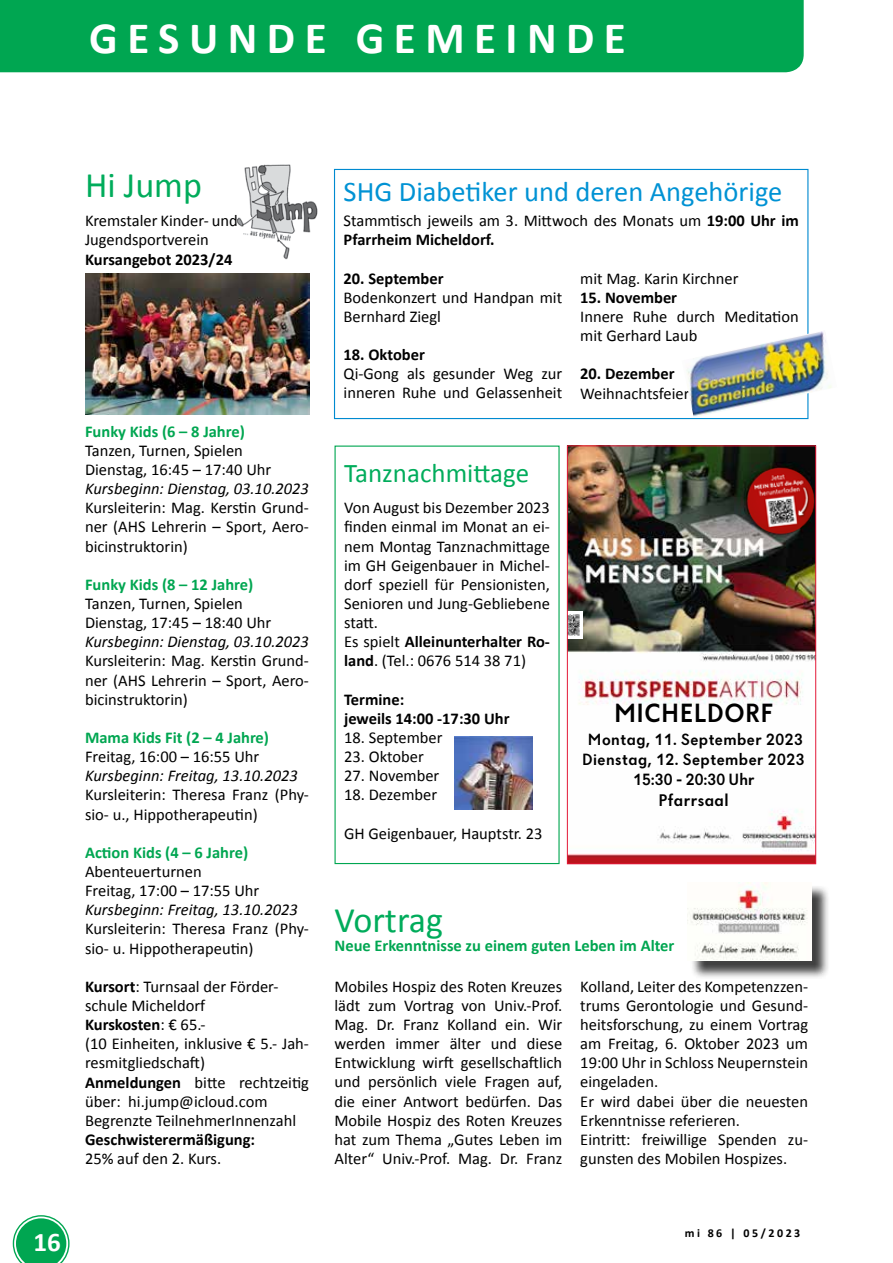
<style>
.page{position:relative;width:893px;height:1263px;background:#fff}
.page>*{position:absolute;margin:0;border:0;box-sizing:border-box;transform-origin:0 0}
.t1{font:700 45px "Calibri";letter-spacing:.21em;color:#fff}
.t2{font:36px "Calibri";color:#00ac5b}
.t3{font:28.5px "Calibri";color:#0092d4}
.t4{font:500 27.3px "Dunant";letter-spacing:.02em;color:#000}
.t5{font:27px "Calibri";color:#00ac5b}
.t6{font:700 27px "Calibri";color:#fff}
.t7{font:500 17.4px "Dunant";letter-spacing:.025em;color:#000}
.t8{font:500 16.8px/20.2px "Dunant";letter-spacing:.03em;color:#000;text-align:center}
.t9{font:16.5px/19.2px "Calibri";color:#000}
.t10{font:700 16.5px "Calibri";color:#00a651}
.t11{font:italic 16.5px "Calibri";color:#000}
.t12{font:700 16.5px/19.2px "Calibri";color:#000}
.t13{font:700 12px "Calibri";letter-spacing:.21em;color:#000}
.s1{font-weight:700}
</style>
<div class="page">
<svg style="left:13px;top:1215px;width:57px;height:48px"></svg>
<div style="left:0;top:0;width:804px;height:72px;background:#00a651"></div>
<div style="left:334px;top:169px;width:474px;height:250px;border:1px solid #008ad0"></div>
<img style="left:682px;top:330px;width:150px;height:88px">
<img style="left:85px;top:273px;width:224px;height:141px">
<img style="left:238px;top:164px;width:80px;height:95px">
<img style="left:569px;top:447px;width:245px;height:415px">
<img style="left:569px;top:611px;width:13px;height:28px">
<img style="left:740px;top:460px;width:74px;height:81px">
<div style="left:567px;top:445px;width:249px;height:419px;border:1px solid #e31837"></div>
<img style="left:454px;top:736px;width:79px;height:74px">
<div style="left:690px;top:885px;width:140px;height:94px;background:#000;opacity:.75"></div>
<img style="left:689px;top:882px;width:122px;height:78px">
<h1 class="t1" style="left:89px;top:9px;width:538px">GESUNDE GEMEINDE</h1>
<h2 class="t2" style="left:85px;top:162px;width:118px">Hi Jump</h2>
<p class="t9" style="left:85px;top:211px;width:154px">Kremstaler Kinder- und<br>Jugendsportverein</p>
<p class="t12" style="left:85px;top:249px;width:149px">Kursangebot 2023/24</p>
<p class="t10" style="left:85px;top:421px;width:161px">Funky Kids (6 – 8 Jahre)</p>
<p class="t9" style="left:85px;top:441px;width:188px">Tanzen, Turnen, Spielen<br>Dienstag, 16:45 – 17:40 Uhr</p>
<p class="t11" style="left:85px;top:477px;width:225px">Kursbeginn: Dienstag, 03.10.2023</p>
<p class="t9" style="left:85px;top:498px;width:225px;text-align:justify">Kursleiterin: Mag. Kerstin Grund&shy;ner (AHS Lehrerin – Sport, Aero&shy;bicinstruktorin)</p>
<p class="t10" style="left:85px;top:574px;width:170px">Funky Kids (8 – 12 Jahre)</p>
<p class="t9" style="left:85px;top:594px;width:188px">Tanzen, Turnen, Spielen<br>Dienstag, 17:45 – 18:40 Uhr</p>
<p class="t11" style="left:85px;top:630px;width:225px">Kursbeginn: Dienstag, 03.10.2023</p>
<p class="t9" style="left:85px;top:651px;width:225px;text-align:justify">Kursleiterin: Mag. Kerstin Grund&shy;ner (AHS Lehrerin – Sport, Aero&shy;bicinstruktorin)</p>
<p class="t10" style="left:85px;top:727px;width:186px">Mama Kids Fit (2 – 4 Jahre)</p>
<p class="t9" style="left:85px;top:747px;width:176px">Freitag, 16:00 – 16:55 Uhr</p>
<p class="t11" style="left:85px;top:764px;width:214px">Kursbeginn: Freitag, 13.10.2023</p>
<p class="t9" style="left:85px;top:785px;width:225px">Kursleiterin: Theresa Franz (Phy&shy;sio- u., Hippotherapeutin)</p>
<p class="t10" style="left:85px;top:842px;width:165px">Action Kids (4 – 6 Jahre)</p>
<p class="t9" style="left:85px;top:862px;width:176px">Abenteuerturnen<br>Freitag, 17:00 – 17:55 Uhr</p>
<p class="t11" style="left:85px;top:898px;width:214px">Kursbeginn: Freitag, 13.10.2023</p>
<p class="t9" style="left:85px;top:919px;width:225px">Kursleiterin: Theresa Franz (Phy&shy;sio- u. Hippotherapeutin)</p>
<p class="t9" style="left:85px;top:977px;width:225px"><span class="s1">Kursort</span>: Turnsaal der Förder&shy;schule Micheldorf<br><span class="s1">Kurskosten</span>: € 65.-<br>(10 Einheiten, inklusive € 5.- Jah&shy;resmitgliedschaft)<br><span class="s1">Anmeldungen</span> bitte rechtzeitig über: hi.jump@icloud.com<br>Begrenzte TeilnehmerInnenzahl</p>
<p class="t12" style="left:85px;top:1130px;width:172px">Geschwisterermäßigung:</p>
<p class="t9" style="left:85px;top:1149px;width:138px">25% auf den 2. Kurs.</p>
<h3 class="t6" style="left:33px;top:1225px;width:29px">16</h3>
<h3 class="t3" style="left:344px;top:174px;width:440px">SHG Diabetiker und deren Angehörige</h3>
<p class="t9" style="left:344px;top:211px;width:457px">Stammtisch jeweils am 3. Mittwoch des Monats um <span class="s1">19:00 Uhr im<br>Pfarrheim Micheldorf.</span></p>
<p class="t12" style="left:344px;top:269px;width:102px">20. September</p>
<p class="t9" style="left:344px;top:288px;width:220px">Bodenkonzert und Handpan mit<br>Bernhard Ziegl</p>
<p class="t12" style="left:344px;top:345px;width:83px">18. Oktober</p>
<p class="t9" style="left:344px;top:364px;width:220px">Qi-Gong als gesunder Weg zur inneren Ruhe und Gelassenheit</p>
<p class="t9" style="left:580px;top:269px;width:160px">mit Mag. Karin Kirchner</p>
<p class="t12" style="left:580px;top:288px;width:98px">15. November</p>
<p class="t9" style="left:580px;top:307px;width:220px">Innere Ruhe durch Meditation mit Gerhard Laub</p>
<p class="t12" style="left:580px;top:364px;width:96px">20. Dezember</p>
<p class="t9" style="left:580px;top:383px;width:111px">Weihnachtsfeier</p>
<h3 class="t5" style="left:344px;top:456px;width:186px">Tanznachmittage</h3>
<p class="t9" style="left:344px;top:498px;width:207px">Von August bis Dezember 2023 finden einmal im Monat an ei&shy;nem Montag Tanznachmittage im GH Geigenbauer in Michel&shy;dorf speziell für Pensionisten,<br>Senioren und Jung-Gebliebene statt.<br>Es spielt <span class="s1">Alleinunterhalter Ro&shy;land</span>. (Tel.: 0676 514 38 71)</p>
<p class="t12" style="left:344px;top:690px;width:167px">Termine:<br>jeweils 14:00 -17:30 Uhr</p>
<p class="t9" style="left:344px;top:728px;width:100px">18. September</p>
<p class="t9" style="left:344px;top:747px;width:81px">23. Oktober</p>
<p class="t9" style="left:344px;top:766px;width:97px">27. November</p>
<p class="t9" style="left:344px;top:785px;width:95px">18. Dezember</p>
<p class="t9" style="left:344px;top:824px;width:200px">GH Geigenbauer, Hauptstr. 23</p>
<h3 class="t4" style="left:614px;top:698px;width:161px">MICHELDORF</h3>
<p class="t8" style="left:582px;top:729px;width:224px">Montag, 11. September 2023<br>Dienstag, 12. September 2023<br>15:30 - 20:30 Uhr</p>
<p class="t7" style="left:658px;top:791px;width:72px">Pfarrsaal</p>
<h2 class="t2" style="left:334px;top:897px;width:110px">Vortrag</h2>
<p class="t10" style="left:334px;top:935px;width:341px">Neue Erkenntnisse zu einem guten Leben im Alter</p>
<p class="t9" style="left:334px;top:977px;width:229px;text-align:justify">Mobiles Hospiz des Roten Kreuzes lädt zum Vortrag von Univ.-Prof.<br>Mag. Dr. Franz Kolland ein. Wir werden immer älter und diese Entwicklung wirft gesellschaftlich und persönlich viele Fragen auf, die einer Antwort bedürfen. Das Mobile Hospiz des Roten Kreuzes hat zum Thema „Gutes Leben im Alter“ Univ.-Prof. Mag. Dr. Franz</p>
<p class="t9" style="left:580px;top:977px;width:229px">Kolland, Leiter des Kompetenzzen&shy;trums Gerontologie und Gesund&shy;heitsforschung, zu einem Vortrag am Freitag, 6. Oktober 2023 um<br>19:00 Uhr in Schloss Neupernstein eingeladen.<br>Er wird dabei über die neuesten<br>Erkenntnisse referieren.<br>Eintritt: freiwillige Spenden zu&shy;gunsten des Mobilen Hospizes.</p>
<p class="t13" style="left:685px;top:1225px;width:117px">mi 86 | 05/2023</p>
</div>
